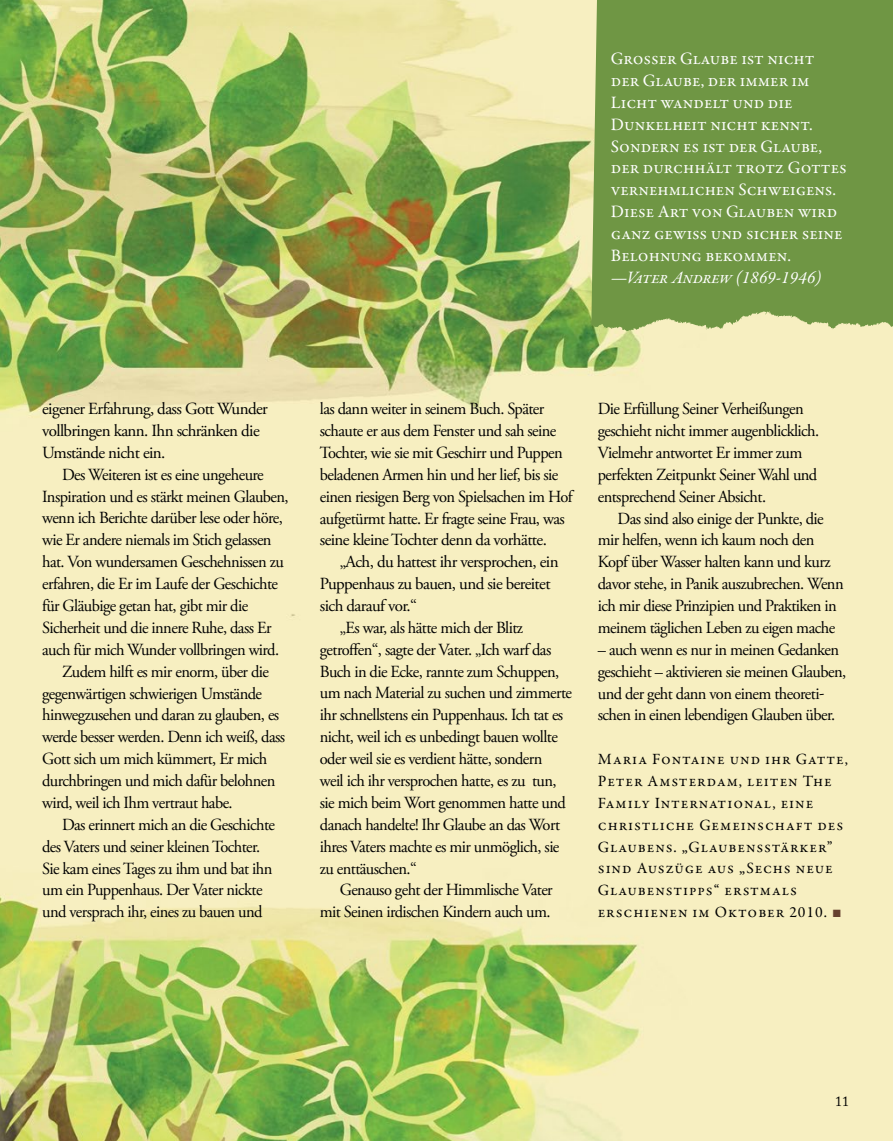
<style>
.page{position:relative;width:893px;height:1141px;background:#fff}
.page>*{position:absolute;margin:0;border:0;box-sizing:border-box;transform-origin:0 0}
.t1{font:17.5px/21.9px "Garamond Premr Pro";color:#fff}
.t2{font:italic 17.5px "Garamond Premr Pro";color:#fff}
.t3{font:16.97px/21.9px "Adobe Garamond Pro";letter-spacing:-.035em;color:#000}
.t4{font:15.75px/21.9px "Garamond Premr Pro";letter-spacing:.06em;color:#000}
.t5{font:14px "Adobe Caslon Pro";color:#000}
.s1{font-family:"Arial";color:#66412f}
</style>
<div class="page">
<img style="left:0;top:0;width:893px;height:1141px">
<svg style="left:591px;top:0;width:302px;height:363px;background:#7ea051"></svg>
<p class="t1" style="left:611px;top:48px;width:237px">Grosser Glaube ist nicht der Glaube, der immer im<br>Licht wandelt und die<br>Dunkelheit nicht kennt.<br>Sondern es ist der Glaube, der durchhält trotz Gottes vernehmlichen Schweigens.<br>Diese Art von Glauben wird ganz gewiss und sicher seine<br>Belohnung bekommen.</p>
<p class="t2" style="left:611px;top:266px;width:212px">—Vater Andrew (1869-1946)</p>
<p class="t3" style="left:42px;top:398px;width:227px">eigener Erfahrung, dass Gott Wunder vollbringen kann. Ihn schränken die<br>Umstände nicht ein.</p>
<p class="t3" style="left:62px;top:464px;width:203px">Des Weiteren ist es eine ungeheure</p>
<p class="t3" style="left:42px;top:486px;width:248px">Inspiration und es stärkt meinen Glauben,</p>
<p class="t3" style="left:42px;top:508px;width:242px">wenn ich Berichte darüber lese oder höre,</p>
<p class="t3" style="left:42px;top:530px;width:231px">wie Er andere niemals im Stich gelassen</p>
<p class="t3" style="left:42px;top:551px;width:243px">hat. Von wundersamen Geschehnissen zu</p>
<p class="t3" style="left:42px;top:573px;width:237px">erfahren, die Er im Laufe der Geschichte</p>
<p class="t3" style="left:42px;top:595px;width:208px">für Gläubige getan hat, gibt mir die</p>
<p class="t3" style="left:42px;top:617px;width:231px">Sicherheit und die innere Ruhe, dass Er</p>
<p class="t3" style="left:42px;top:639px;width:239px">auch für mich Wunder vollbringen wird.</p>
<p class="t3" style="left:62px;top:661px;width:209px">Zudem hilft es mir enorm, über die</p>
<p class="t3" style="left:42px;top:683px;width:221px">gegenwärtigen schwierigen Umstände</p>
<p class="t3" style="left:42px;top:705px;width:239px">hinwegzusehen und daran zu glauben, es</p>
<p class="t3" style="left:42px;top:727px;width:244px">werde besser werden. Denn ich weiß, dass</p>
<p class="t3" style="left:42px;top:748px;width:227px">Gott sich um mich kümmert, Er mich</p>
<p class="t3" style="left:42px;top:770px;width:235px">durchbringen und mich dafür belohnen</p>
<p class="t3" style="left:42px;top:792px;width:192px">wird, weil ich Ihm vertraut habe.</p>
<p class="t3" style="left:62px;top:814px;width:215px">Das erinnert mich an die Geschichte</p>
<p class="t3" style="left:42px;top:836px;width:220px">des Vaters und seiner kleinen Tochter.</p>
<p class="t3" style="left:42px;top:858px;width:232px">Sie kam eines Tages zu ihm und bat ihn</p>
<p class="t3" style="left:42px;top:880px;width:222px">um ein Puppenhaus. Der Vater nickte</p>
<p class="t3" style="left:42px;top:902px;width:222px">und versprach ihr, eines zu bauen und</p>
<p class="t3" style="left:320px;top:398px;width:254px">las dann weiter in seinem Buch. Später schaute er aus dem Fenster und sah seine Tochter, wie sie mit Geschirr und Puppen beladenen Armen hin und her lief, bis sie einen riesigen Berg von Spielsachen im Hof aufgetürmt hatte. Er fragte seine Frau, was seine kleine Tochter denn da vorhätte.</p>
<p class="t3" style="left:340px;top:551px;width:220px">„Ach, du hattest ihr versprochen, ein</p>
<p class="t3" style="left:320px;top:573px;width:232px">Puppenhaus zu bauen, und sie bereitet</p>
<p class="t3" style="left:320px;top:595px;width:99px">sich darauf vor.“</p>
<p class="t3" style="left:340px;top:617px;width:185px">„Es war, als hätte mich der Blitz</p>
<p class="t3" style="left:320px;top:639px;width:233px">getroffen“, sagte der Vater. „Ich warf das</p>
<p class="t3" style="left:320px;top:661px;width:241px">Buch in die Ecke, rannte zum Schuppen,</p>
<p class="t3" style="left:320px;top:683px;width:254px">um nach Material zu suchen und zimmerte</p>
<p class="t3" style="left:320px;top:705px;width:245px">ihr schnellstens ein Puppenhaus. Ich tat es</p>
<p class="t3" style="left:320px;top:726px;width:240px">nicht, weil ich es unbedingt bauen wollte</p>
<p class="t3" style="left:320px;top:748px;width:224px">oder weil sie es verdient hätte, sondern</p>
<p class="t3" style="left:320px;top:770px;width:238px">weil ich ihr versprochen hatte, es zu tun,</p>
<p class="t3" style="left:320px;top:792px;width:247px">sie mich beim Wort genommen hatte und</p>
<p class="t3" style="left:320px;top:814px;width:242px">danach handelte! Ihr Glaube an das Wort</p>
<p class="t3" style="left:320px;top:836px;width:241px">ihres Vaters machte es mir unmöglich, sie</p>
<p class="t3" style="left:320px;top:858px;width:98px">zu enttäuschen.“</p>
<p class="t3" style="left:340px;top:880px;width:215px">Genauso geht der Himmlische Vater</p>
<p class="t3" style="left:320px;top:902px;width:232px">mit Seinen irdischen Kindern auch um.</p>
<p class="t3" style="left:598px;top:398px;width:223px">Die Erfüllung Seiner Verheißungen geschieht nicht immer augenblicklich.<br>Vielmehr antwortet Er immer zum perfekten Zeitpunkt Seiner Wahl und entsprechend Seiner Absicht.</p>
<p class="t3" style="left:598px;top:508px;width:247px;text-indent:20px">Das sind also einige der Punkte, die mir helfen, wenn ich kaum noch den Kopf über Wasser halten kann und kurz davor stehe, in Panik auszubrechen. Wenn ich mir diese Prinzipien und Praktiken in meinem täglichen Leben zu eigen mache</p>
<p class="t3" style="left:598px;top:639px;width:250px">– auch wenn es nur in meinen Gedanken geschieht – aktivieren sie meinen Glauben, und der geht dann von einem theoreti&shy;schen in einen lebendigen Glauben über.</p>
<p class="t4" style="left:598px;top:749px;width:252px">Maria Fontaine und ihr Gatte,<br>Peter Amsterdam, leiten The<br>Family International, eine christliche Gemeinschaft des<br>Glaubens. „Glaubensstärker” sind Auszüge aus „Sechs neue<br>Glaubenstipps“ erstmals erschienen im Oktober 2010. <span class="s1">■</span></p>
<p class="t5" style="left:835px;top:1093px;width:15px">11</p>
</div>
